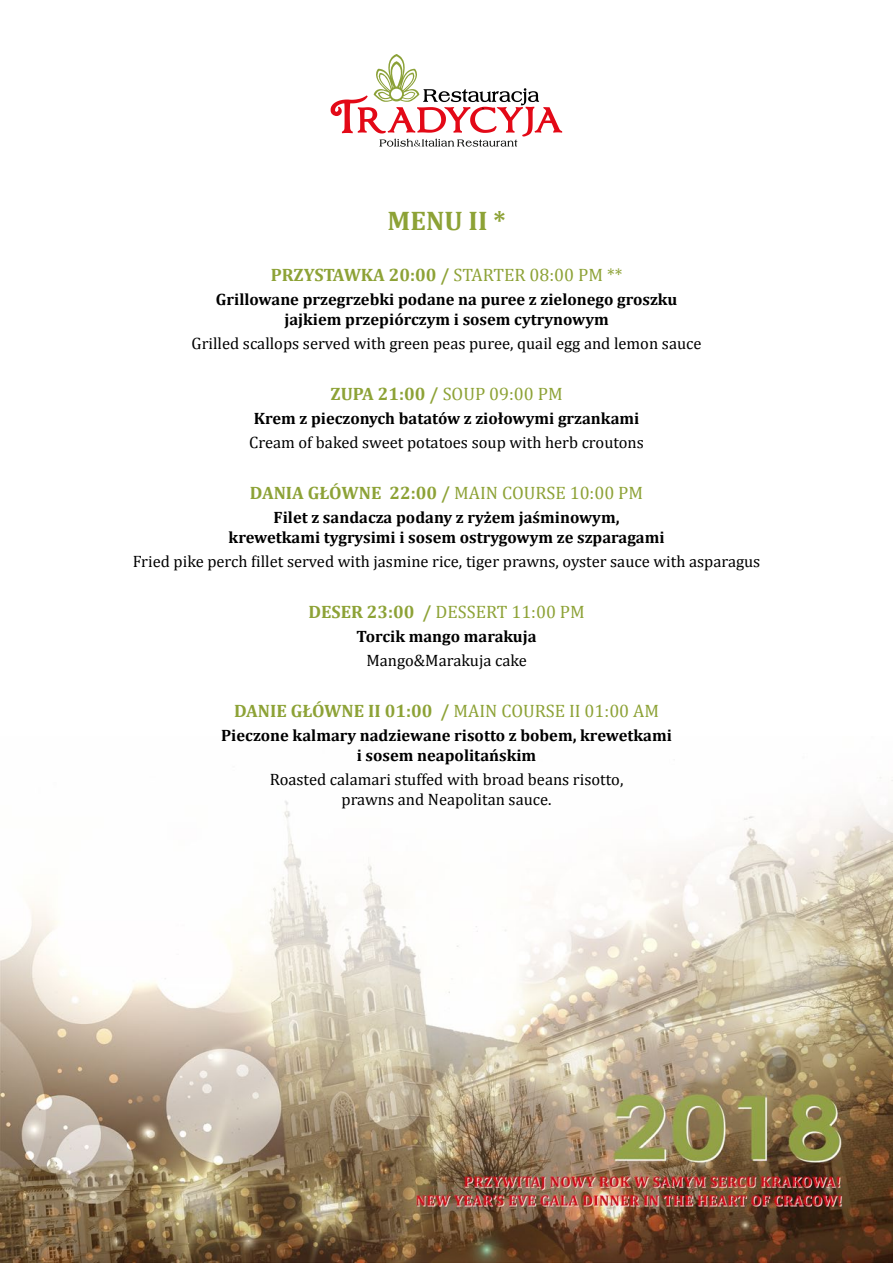
<style>
.page{position:relative;width:893px;height:1263px;background:#fff}
.page>*{position:absolute;margin:0;border:0;box-sizing:border-box;transform-origin:0 0}
.t1{font:700 27px "Cambria";color:#8da236}
.t2{font:700 18px "Cambria";color:#8da236}
.t3{font:18px "Cambria";color:#8da236}
.t4{font:700 16.5px/19.8px "Cambria";color:#000;text-align:center}
.t5{font:16.5px/19.8px "Cambria";color:#000;text-align:center}
.s1{font-weight:400}
.s2{font-weight:700}
</style>
<div class="page">
<img style="left:0;top:777px;width:893px;height:486px">
<svg style="left:331px;top:54px;width:231px;height:93px"></svg>
<h1 class="t1" style="left:388px;top:202px;width:120px">MENU II *</h1>
<p class="t2" style="left:271px;top:263px;width:353px">PRZYSTAWKA 20:00 / <span class="s1">STARTER 08:00 PM **</span></p>
<p class="t4" style="left:216px;top:289px;width:463px">Grillowane przegrzebki podane na puree z zielonego groszku jajkiem przepiórczym i sosem cytrynowym</p>
<p class="t5" style="left:192px;top:334px;width:511px">Grilled scallops served with green peas puree, quail egg and lemon sauce</p>
<p class="t3" style="left:330px;top:383px;width:234px"><span class="s2">ZUPA 21:00 /</span> SOUP 09:00 PM</p>
<p class="t4" style="left:254px;top:408px;width:387px">Krem z pieczonych batatów z ziołowymi grzankami</p>
<p class="t5" style="left:249px;top:433px;width:396px">Cream of baked sweet potatoes soup with herb croutons</p>
<p class="t2" style="left:250px;top:480px;width:395px">DANIA GŁÓWNE 22:00 / <span class="s1">MAIN COURSE 10:00 PM</span></p>
<p class="t4" style="left:229px;top:507px;width:438px">Filet z sandacza podany z ryżem jaśminowym, krewetkami tygrysimi i sosem ostrygowym ze szparagami</p>
<p class="t5" style="left:133px;top:551px;width:629px">Fried pike perch fillet served with jasmine rice, tiger prawns, oyster sauce with asparagus</p>
<p class="t3" style="left:308px;top:601px;width:278px"><span class="s2">DESER 23:00 /</span> DESSERT 11:00 PM</p>
<p class="t4" style="left:357px;top:626px;width:182px">Torcik mango marakuja</p>
<p class="t5" style="left:366px;top:650px;width:162px">Mango&amp;Marakuja cake</p>
<p class="t2" style="left:234px;top:698px;width:427px">DANIE GŁÓWNE II 01:00 / <span class="s1">MAIN COURSE II 01:00 AM</span></p>
<p class="t4" style="left:221px;top:725px;width:452px">Pieczone kalmary nadziewane risotto z bobem, krewetkami i sosem neapolitańskim</p>
<p class="t5" style="left:270px;top:769px;width:355px">Roasted calamari stuffed with broad beans risotto, prawns and Neapolitan sauce.</p>
</div>
